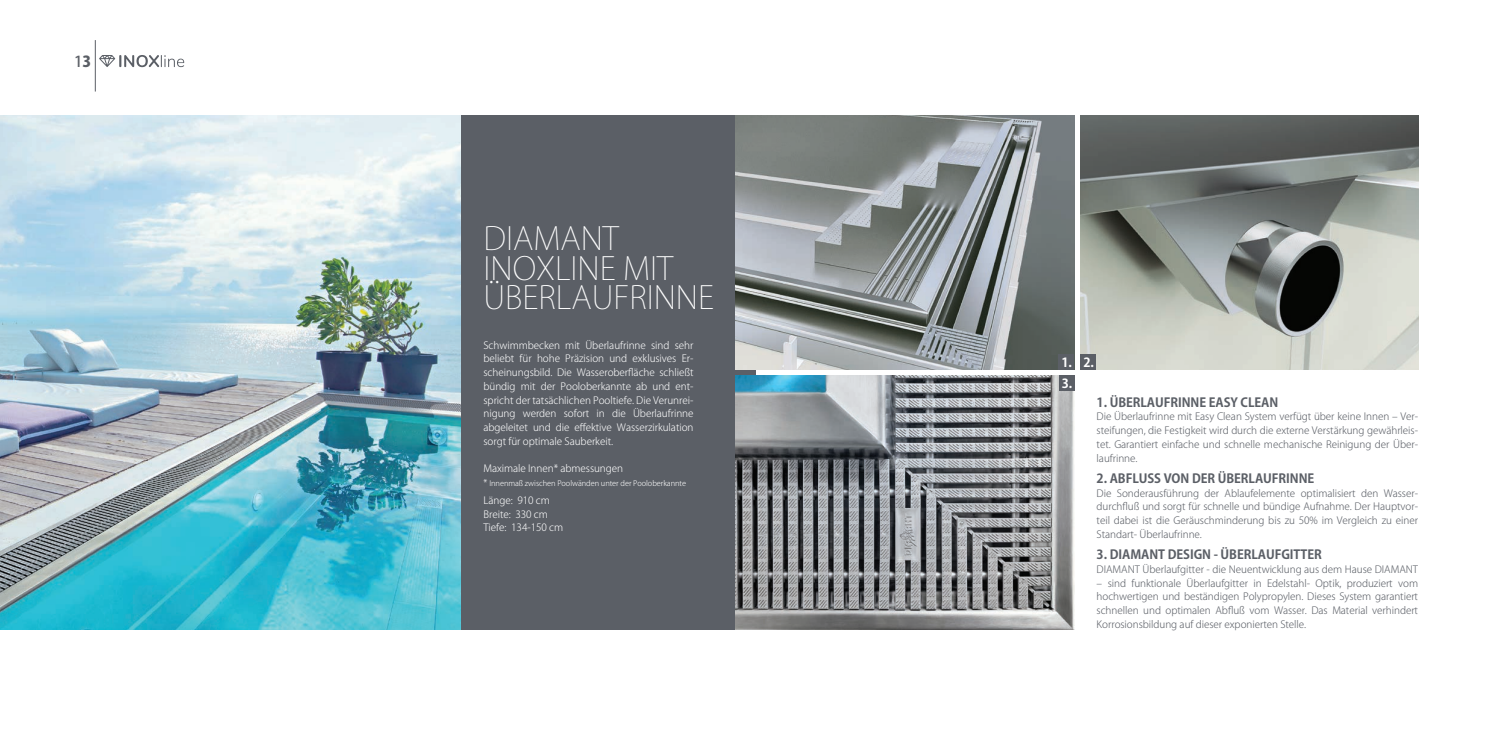
<style>
.page{position:relative;width:1489px;height:745px;background:#fff}
.page>*{position:absolute;margin:0;border:0;box-sizing:border-box;transform-origin:0 0}
.t1{font:200 31.5px/29.2px "Koz Go Pr 6 N";color:#fff}
.t2{font:500 15px "Koz Go Pr 6 N";color:#5b5f66}
.t3{font:700 12.5px "Koz Go Pr 6 N";letter-spacing:-.005em;color:#5b5f66}
.t4{font:700 12.5px/21.2px "Koz Go Pr 6 N";color:#fff}
.t5{font:300 10px/13.8px "Koz Go Pr 6 N";letter-spacing:-.005em;color:#5b5f66;text-align:justify}
.t6{font:300 10px/13.8px "Koz Go Pr 6 N";letter-spacing:-.005em;color:#fff;text-align:justify}
.t7{font:300 7.5px "Koz Go Pr 6 N";letter-spacing:-.005em;color:#fff}
.s1{font-weight:800}
.s2{font-size:8.75px}
</style>
<div class="page">
<img style="left:0;top:115px;width:461px;height:514px">
<div style="left:461px;top:115px;width:294px;height:514px;background:#5b5f66"></div>
<svg style="left:99px;top:55px;width:85px;height:12px"></svg>
<hr style="left:95px;top:40px;width:1px;height:51px;background:#5b5f66">
<img style="left:735px;top:115px;width:339px;height:254px">
<img style="left:1080px;top:115px;width:337px;height:254px">
<img style="left:735px;top:375px;width:339px;height:254px">
<div style="left:1058px;top:354px;width:16px;height:15px;background:#5b5f66"></div>
<div style="left:1080px;top:354px;width:16px;height:15px;background:#5b5f66"></div>
<div style="left:1058px;top:375px;width:16px;height:15px;background:#5b5f66"></div>
<h2 class="t2" style="left:74px;top:53px;width:19px">1<span class="s1">3</span></h2>
<h1 class="t1" style="left:483px;top:225px;width:232px">DIAMANT<br>INOXLINE MIT<br>ÜBERLAUFRINNE</h1>
<p class="t6" style="left:483px;top:338px;width:211px">Schwimmbecken mit Überlaufrinne sind sehr beliebt für hohe Präzision und exklusives Er&shy;scheinungsbild. Die Wasseroberfläche schließt bündig mit der Pooloberkannte ab und ent&shy;spricht der tatsächlichen Pooltiefe. Die Verunrei&shy;nigung werden sofort in die Überlaufrinne abgeleitet und die effektive Wasserzirkulation sorgt für optimale Sauberkeit.</p>
<p class="t6" style="left:483px;top:462px;width:141px">Maximale Innen* abmessungen</p>
<p class="t7" style="left:483px;top:479px;width:204px"><span class="s2">*</span> Innenmaß zwischen Poolwänden unter der Pooloberkannte</p>
<p class="t6" style="left:483px;top:493px;width:81px;text-align:left">Länge: 910 cm<br>Breite: 330 cm<br>Tiefe: 134-150 cm</p>
<p class="t4" style="left:1061px;top:351px;width:34px">1. 2.<br>3.</p>
<p class="t3" style="left:1096px;top:394px;width:183px">1. ÜBERLAUFRINNE EASY CLEAN</p>
<p class="t5" style="left:1096px;top:409px;width:323px">Die Überlaufrinne mit Easy Clean System verfügt über keine Innen – Ver&shy;steifungen, die Festigkeit wird durch die externe Verstärkung gewährleis&shy;tet. Garantiert einfache und schnelle mechanische Reinigung der Über&shy;laufrinne.</p>
<p class="t3" style="left:1096px;top:471px;width:219px">2. ABFLUSS VON DER ÜBERLAUFRINNE</p>
<p class="t5" style="left:1096px;top:486px;width:323px">Die Sonderausführung der Ablaufelemente optimalisiert den Wasser&shy;durchfluß und sorgt für schnelle und bündige Aufnahme. Der Hauptvor&shy;teil dabei ist die Geräuschminderung bis zu 50% im Vergleich zu einer Standart- Überlaufrinne.</p>
<p class="t3" style="left:1096px;top:547px;width:227px">3. DIAMANT DESIGN - ÜBERLAUFGITTER</p>
<p class="t5" style="left:1096px;top:562px;width:323px">DIAMANT Überlaufgitter - die Neuentwicklung aus dem Hause DIAMANT</p>
<p class="t5" style="left:1096px;top:576px;width:323px">– sind funktionale Überlaufgitter in Edelstahl- Optik, produziert vom hochwertigen und beständigen Polypropylen. Dieses System garantiert schnellen und optimalen Abfluß vom Wasser. Das Material verhindert Korrosionsbildung auf dieser exponierten Stelle.</p>
</div>
